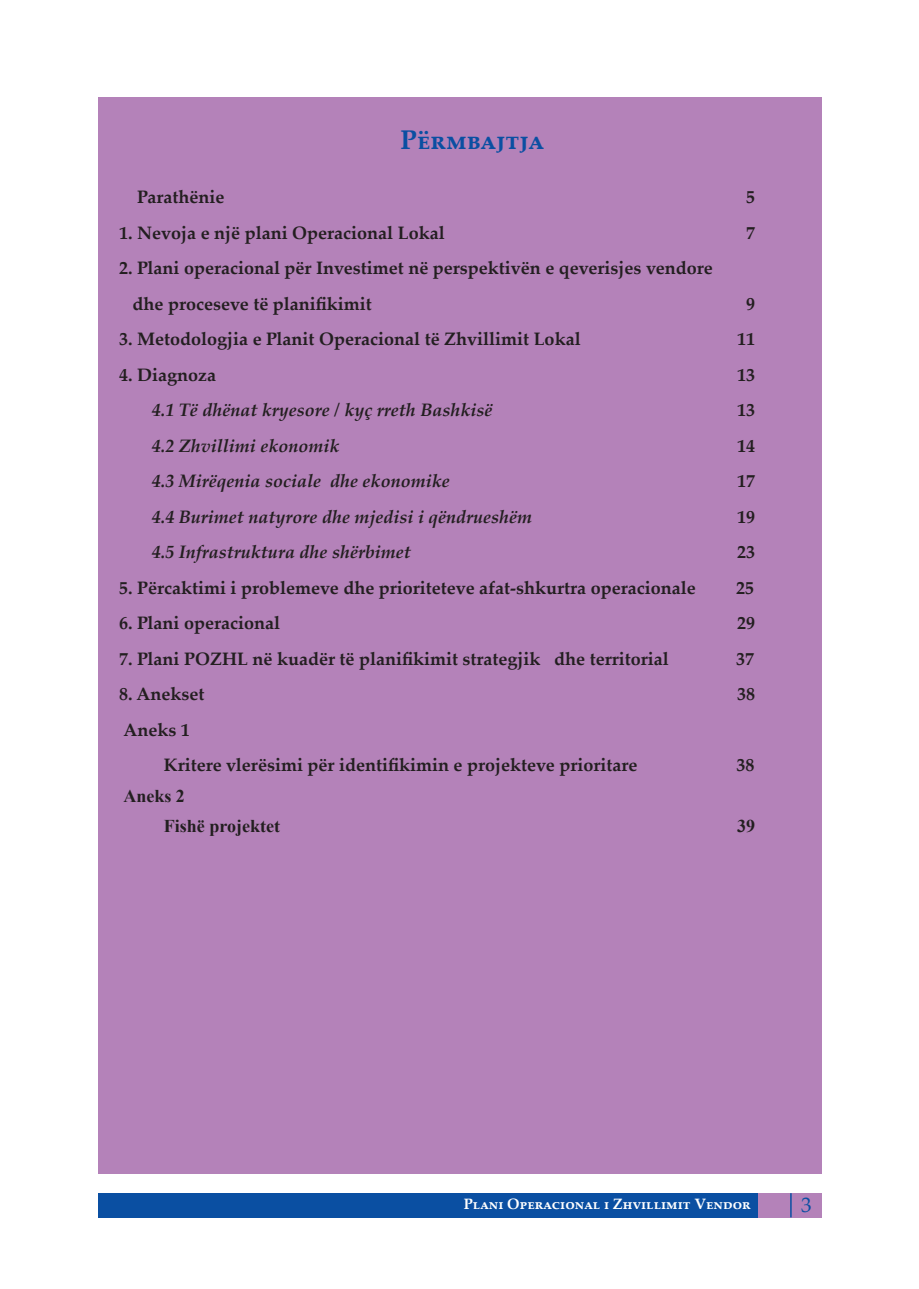
<style>
.page{position:relative;width:919px;height:1289px;background:#fff}
.page>*{position:absolute;margin:0;border:0;box-sizing:border-box;transform-origin:0 0}
.teksti{font:700 27px "Palatino Linotype";letter-spacing:.03em;color:#0a4fa2}
.t1{font:21px "Palatino Linotype";color:#0a4fa2}
.teksti-2{font:700 18px "Palatino Linotype";color:#231f20}
.teksti-3{font:italic 700 18px "Palatino Linotype";color:#231f20}
.nentituj{font:700 18px "Palatino Linotype";color:#231f20}
.Heading_2{font:700 18px "Times New Roman";color:#231f20}
.t2{font:700 15px "Palatino Linotype";color:#fff}
</style>
<div class="page">
<div style="left:756px;top:1193px;width:65px;height:24px;background:#b482b9"></div>
<div style="left:98px;top:1193px;width:659px;height:24px;background:#0a4fa2"></div>
<svg style="left:790px;top:1193px;width:1px;height:24px"></svg>
<div style="left:98px;top:98px;width:723px;height:1076px;background:#b482b9"></div>
<p class="teksti" style="left:400px;top:121px;width:143px">Përmbajtja</p>
<p class="teksti-2" style="left:137px;top:184px;width:89px">Parathënie</p>
<p class="teksti-2" style="left:746px;top:184px;width:10px">5</p>
<p class="teksti-2" style="left:119px;top:220px;width:327px">1. Nevoja e një plani Operacional Lokal</p>
<p class="teksti-2" style="left:746px;top:220px;width:10px">7</p>
<p class="teksti-2" style="left:119px;top:255px;width:595px">2. Plani operacional për Investimet në perspektivën e qeverisjes vendore</p>
<p class="teksti-2" style="left:133px;top:291px;width:241px">dhe proceseve të planifikimit</p>
<p class="teksti-2" style="left:746px;top:291px;width:10px">9</p>
<p class="teksti-2" style="left:119px;top:326px;width:463px">3. Metodologjia e Planit Operacional të Zhvillimit Lokal</p>
<p class="teksti-2" style="left:737px;top:326px;width:19px">11</p>
<p class="teksti-2" style="left:119px;top:362px;width:98px">4. Diagnoza</p>
<p class="teksti-2" style="left:737px;top:362px;width:19px">13</p>
<p class="teksti-3" style="left:152px;top:397px;width:342px">4.1 Të dhënat kryesore / kyç rreth Bashkisë</p>
<p class="teksti-2" style="left:737px;top:397px;width:19px">13</p>
<p class="teksti-3" style="left:152px;top:433px;width:189px">4.2 Zhvillimi ekonomik</p>
<p class="teksti-2" style="left:737px;top:433px;width:19px">14</p>
<p class="teksti-3" style="left:152px;top:468px;width:299px">4.3 Mirëqenia sociale dhe ekonomike</p>
<p class="teksti-2" style="left:737px;top:468px;width:19px">17</p>
<p class="teksti-3" style="left:152px;top:504px;width:382px">4.4 Burimet natyrore dhe mjedisi i qëndrueshëm</p>
<p class="teksti-2" style="left:737px;top:504px;width:19px">19</p>
<p class="teksti-3" style="left:152px;top:539px;width:260px">4.5 Infrastruktura dhe shërbimet</p>
<p class="teksti-2" style="left:737px;top:539px;width:19px">23</p>
<p class="teksti-2" style="left:119px;top:575px;width:578px">5. Përcaktimi i problemeve dhe prioriteteve afat-shkurtra operacionale</p>
<p class="teksti-2" style="left:736px;top:575px;width:19px">25</p>
<p class="teksti-2" style="left:119px;top:610px;width:162px">6. Plani operacional</p>
<p class="teksti-2" style="left:737px;top:610px;width:19px">29</p>
<p class="teksti-2" style="left:119px;top:646px;width:551px">7. Plani POZHL në kuadër të planifikimit strategjik dhe territorial</p>
<p class="teksti-2" style="left:736px;top:646px;width:19px">37</p>
<p class="teksti-2" style="left:119px;top:681px;width:87px">8. Anekset</p>
<p class="teksti-2" style="left:737px;top:681px;width:19px">38</p>
<p class="nentituj" style="left:123px;top:717px;width:68px">Aneks 1</p>
<p class="nentituj" style="left:164px;top:752px;width:475px">Kritere vlerësimi për identifikimin e projekteve prioritare</p>
<p class="nentituj" style="left:736px;top:752px;width:19px">38</p>
<p class="Heading_2" style="left:123px;top:783px;width:63px">Aneks 2</p>
<p class="Heading_2" style="left:164px;top:813px;width:118px">Fishë projektet</p>
<p class="Heading_2" style="left:737px;top:813px;width:19px">39</p>
<p class="t2" style="left:463px;top:1193px;width:288px">Plani Operacional i Zhvillimit Vendor</p>
<p class="t1" style="left:801px;top:1190px;width:12px">3</p>
</div>
